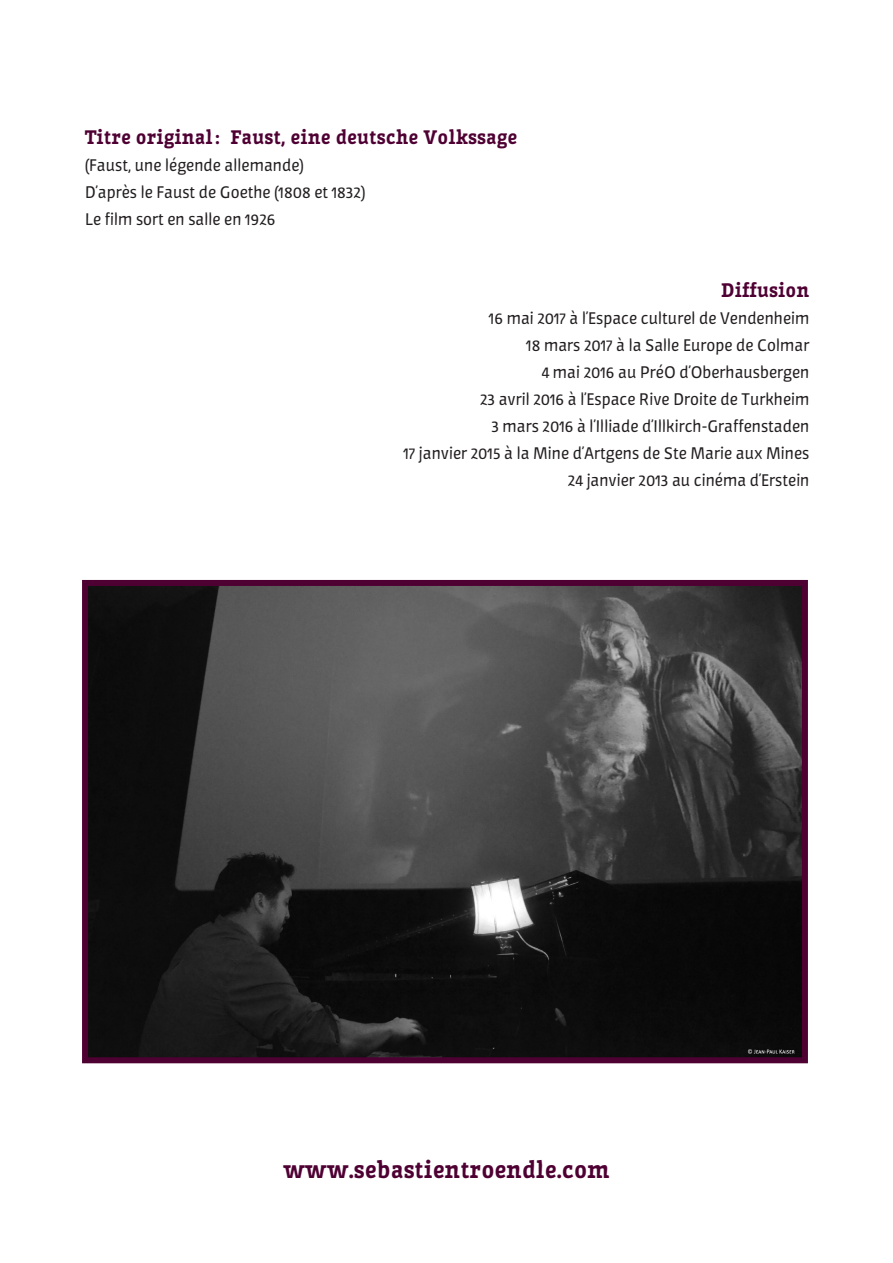
<style>
.page{position:relative;width:893px;height:1263px;background:#fff}
.page>*{position:absolute;margin:0;border:0;box-sizing:border-box;transform-origin:0 0}
.t1{font:700 25.5px "Jeannot Serif";color:#4f0033}
.t2{font:700 21px "Jeannot Serif";color:#4f0033}
.t3{font:18px "Jeannot Sans";color:#231f20}
</style>
<div class="page">
<img style="left:89px;top:587px;width:712px;height:469px">
<div style="left:82px;top:580px;width:726px;height:483px;border:6px solid #4f0033"></div>
<p class="t2" style="left:85px;top:127px;width:434px">Titre original: Faust, eine deutsche Volkssage</p>
<p class="t3" style="left:85px;top:156px;width:220px">(Faust, une légende allemande)</p>
<p class="t3" style="left:85px;top:183px;width:282px">D’après le Faust de Goethe (1808 et 1832)</p>
<p class="t3" style="left:85px;top:210px;width:192px">Le film sort en salle en 1926</p>
<p class="t2" style="left:721px;top:280px;width:90px">Diffusion</p>
<p class="t3" style="left:489px;top:309px;width:322px">16 mai 2017 à l’Espace culturel de Vendenheim</p>
<p class="t3" style="left:526px;top:336px;width:285px">18 mars 2017 à la Salle Europe de Colmar</p>
<p class="t3" style="left:542px;top:363px;width:269px">4 mai 2016 au PréO d’Oberhausbergen</p>
<p class="t3" style="left:480px;top:390px;width:331px">23 avril 2016 à l’Espace Rive Droite de Turkheim</p>
<p class="t3" style="left:491px;top:417px;width:319px">3 mars 2016 à l’Illiade d’Illkirch-Graffenstaden</p>
<p class="t3" style="left:404px;top:444px;width:407px">17 janvier 2015 à la Mine d’Artgens de Ste Marie aux Mines</p>
<p class="t3" style="left:568px;top:471px;width:243px">24 janvier 2013 au cinéma d’Erstein</p>
<p class="t1" style="left:283px;top:1156px;width:328px">www.sebastientroendle.com</p>
</div>
